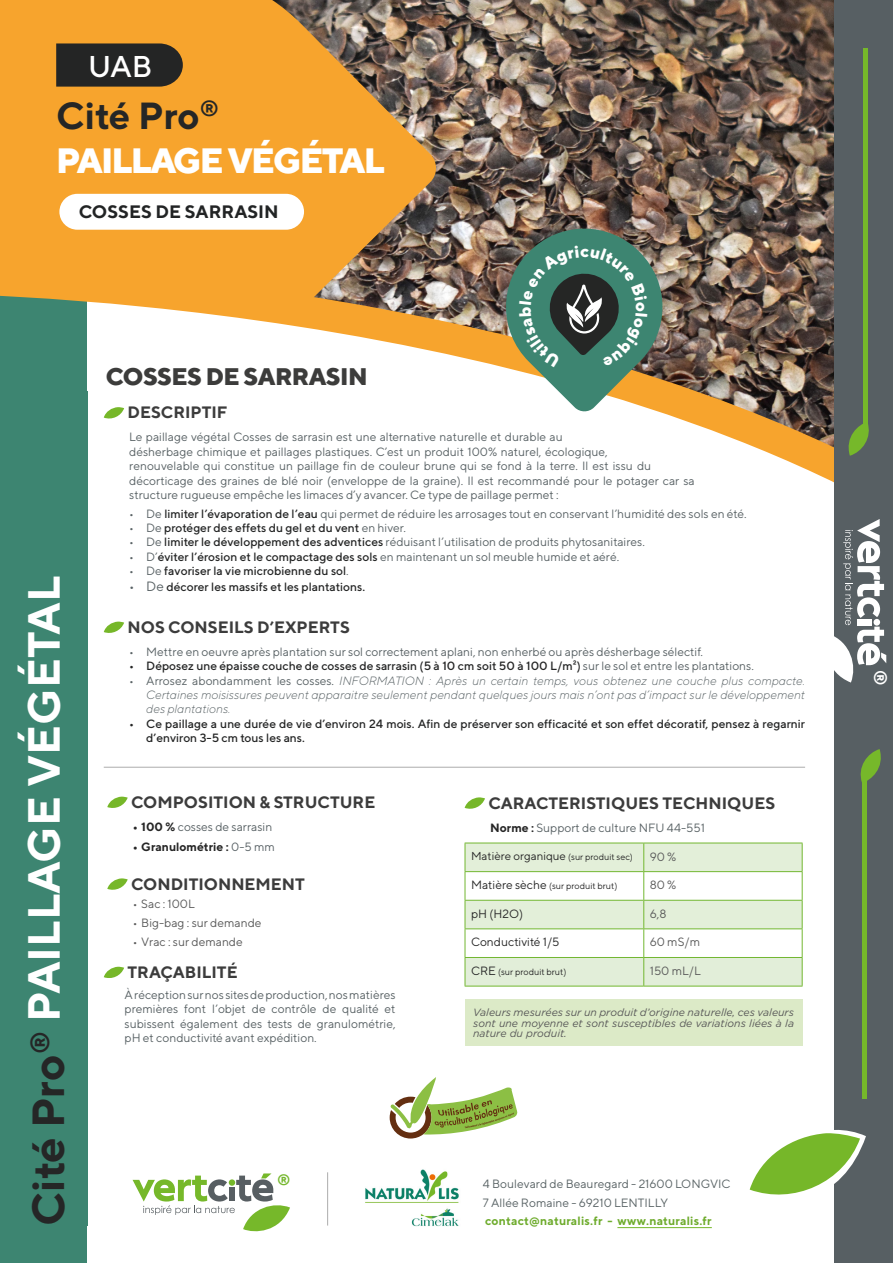
<style>
.page{position:relative;width:893px;height:1263px;background:#fff}
.page>*{position:absolute;margin:0;border:0;box-sizing:border-box;transform-origin:0 0}
.t1{font:700 45px "TT Norms";color:#fff}
.t2{font:700 37.8px "TT Norms";color:#252626}
.t3{font:800 35.25px "TT Norms";letter-spacing:-.05em;color:#fff}
.t4{font:500 30px "TT Norms";color:#fff}
.t5{font:800 24px "TT Norms";letter-spacing:-.02em;color:#3c3c3b}
.t6{font:700 18px "TT Norms";color:#222425}
.t7{font:700 16.5px "TT Norms";color:#3c3c3c}
.t8{font:700 15.15px "TT Norms";color:#75b72e}
.t9{font:12px/14.4px "TT Norms";color:#586164;text-align:justify}
.t10{font:500 12px/14.4px "TT Norms";color:#242525}
.t11{font:italic 300 12px/14.4px "TT Norms";color:#586164;text-align:justify}
.t12{font:12px "TT Norms";color:#595959}
.t13{font:12px/18.6px "TT Norms";color:#586264}
.t14{font:700 12px "TT Norms";letter-spacing:.015em;color:#6fac2e}
.t15{font:12px "TT Norms";color:#262626}
.t16{font:700 12px "TT Norms";color:#262626}
.t17{font:11.55px "TT Norms";color:#262626}
.t18{font:italic 10.5px/10.5px "Gotham";color:#595959;text-align:justify}
.t19{font:9px "TT Norms";color:#262626}
.s1{color:#252626}
.s2{font-weight:500;color:#242525}
.s3{font-weight:400;color:#586164}
.s4{font-weight:400;font-size:13.5px;color:#586164}
.s5{font-weight:400;font-style:normal}
.s6{font-weight:700;color:#262626}
.s7{font-weight:400;color:#586165}
.s8{font-size:9px}
.s9{font-size:12px}
</style>
<div class="page">
<img style="left:438px;top:0;width:396px;height:246px">
<svg style="left:86px;top:0;width:352px;height:246px;background:#dc9737"></svg>
<div style="left:0;top:279px;width:86px;height:984px;background:#3d8571"></div>
<div style="left:0;top:0;width:86px;height:286px;background:#f7a42d"></div>
<svg style="left:0;top:246px;width:834px;height:350px"></svg>
<div style="left:834px;top:0;width:59px;height:1263px;background:#575f63"></div>
<div style="left:862px;top:780px;width:5px;height:318px;background:#76b82a"></div>
<svg style="left:860px;top:749px;width:21px;height:33px"></svg>
<div style="left:863px;top:48px;width:5px;height:377px;background:#76b82a"></div>
<svg style="left:848px;top:424px;width:21px;height:32px"></svg>
<svg style="left:750px;top:1129px;width:116px;height:66px"></svg>
<div style="left:0;top:391px;width:87px;height:835px;background:#3d8571"></div>
<div style="left:59px;top:194px;width:245px;height:36px;background:#fff;border-radius:18px"></div>
<svg style="left:56px;top:43px;width:127px;height:44px;background:#302c25"></svg>
<svg style="left:107px;top:878px;width:21px;height:12px"></svg>
<svg style="left:390px;top:1077px;width:128px;height:61px"></svg>
<hr style="left:104px;top:767px;width:701px;height:1px;background:#acacac">
<svg style="left:107px;top:797px;width:21px;height:11px"></svg>
<svg style="left:465px;top:797px;width:20px;height:12px"></svg>
<div style="left:465px;top:999px;width:337px;height:47px;background:#dceac7"></div>
<hr style="left:465px;top:986px;width:179px;height:1px;background:#73b731">
<hr style="left:644px;top:986px;width:158px;height:1px;background:#73b731">
<svg style="left:465px;top:843px;width:338px;height:143px"></svg>
<svg style="left:104px;top:407px;width:20px;height:11px"></svg>
<svg style="left:104px;top:621px;width:20px;height:12px"></svg>
<svg style="left:104px;top:967px;width:20px;height:11px"></svg>
<hr style="left:327px;top:1172px;width:1px;height:53px;background:#acacac">
<svg style="left:133px;top:1173px;width:157px;height:59px"></svg>
<hr style="left:617px;top:1227px;width:95px;height:1px;background:#76b82a">
<img style="left:365px;top:1169px;width:94px;height:58px">
<svg style="left:498px;top:221px;width:172px;height:192px;background:#6c8670"></svg>
<svg style="left:824px;top:519px;width:63px;height:164px"></svg>
<h3 class="t4" style="left:88px;top:48px;width:66px">UAB</h3>
<h2 class="t2" style="left:56px;top:92px;width:164px">Cité Pro<sup>®</sup></h2>
<h3 class="t3" style="left:56px;top:138px;width:330px">PAILLAGE VÉGÉTAL</h3>
<h3 class="t6" style="left:79px;top:200px;width:201px">COSSES DE SARRASIN</h3>
<h1 class="t1" style="left:16px;top:1226px;width:652px;rotate:-90deg"><span class="s1">Cité Pro</span><sup>®</sup> PAILLAGE VÉGÉTAL</h1>
<h3 class="t5" style="left:106px;top:361px;width:263px">COSSES DE SARRASIN</h3>
<h3 class="t7" style="left:128px;top:402px;width:102px">DESCRIPTIF</h3>
<p class="t9" style="left:129px;top:430px;width:567px;text-align:left">Le paillage végétal Cosses de sarrasin est une alternative naturelle et durable au<br>désherbage chimique et paillages plastiques. C’est un produit 100% naturel, écologique,<br>renouvelable qui constitue un paillage fin de couleur brune qui se fond à la terre. Il est issu du décorticage des graines de blé noir (enveloppe de la graine). Il est recommandé pour le potager car sa structure rugueuse empêche les limaces d’y avancer. Ce type de paillage permet :</p>
<p class="t9" style="left:129px;top:506px;width:619px">• De <span class="s2">limiter l’évaporation de l’eau</span> qui permet de réduire les arrosages tout en conservant l’humidité des sols en été.</p>
<p class="t10" style="left:129px;top:520px;width:278px"><span class="s3">• De</span> protéger des effets du gel et du vent <span class="s3">en hiver.</span></p>
<p class="t9" style="left:129px;top:535px;width:517px">• De <span class="s2">limiter le développement des adventices</span> réduisant l’utilisation de produits phytosanitaires.</p>
<p class="t9" style="left:129px;top:549px;width:491px">• D’<span class="s2">éviter l’érosion et le compactage des sols</span> en maintenant un sol meuble humide et aéré.</p>
<p class="t10" style="left:129px;top:563px;width:221px"><span class="s3">• De</span> favoriser la vie microbienne du sol<span class="s3">.</span></p>
<p class="t10" style="left:129px;top:580px;width:237px"><span class="s4">• De</span> décorer les massifs et les plantations.</p>
<h3 class="t7" style="left:128px;top:617px;width:224px">NOS CONSEILS D’EXPERTS</h3>
<p class="t9" style="left:129px;top:644px;width:575px">• Mettre en oeuvre après plantation sur sol correctement aplani, non enherbé ou après désherbage sélectif.</p>
<p class="t10" style="left:129px;top:658px;width:626px">• Déposez une épaisse couche de cosses de sarrasin (5 à 10 cm soit 50 à 100 L/m²) <span class="s3">sur le sol et entre les plantations.</span></p>
<p class="t11" style="left:146px;top:673px;width:660px;text-indent:-17px"><span class="s5">• Arrosez abondamment les cosses.</span> INFORMATION : Après un certain temps, vous obtenez une couche plus compacte.<br>Certaines moisissures peuvent apparaitre seulement pendant quelques jours mais n’ont pas d’impact sur le développement des plantations.</p>
<p class="t10" style="left:146px;top:716px;width:660px;text-indent:-17px">• Ce paillage a une durée de vie d’environ 24 mois. Afin de préserver son efficacité et son effet décoratif, pensez à regarnir d’environ 3-5 cm tous les ans.</p>
<h3 class="t7" style="left:131px;top:792px;width:246px">COMPOSITION &amp; STRUCTURE</h3>
<p class="t9" style="left:133px;top:819px;width:141px"><span class="s6">• 100 %</span> cosses de sarrasin</p>
<p class="t16" style="left:133px;top:839px;width:144px">• Granulométrie : <span class="s7">0-5 mm</span></p>
<h3 class="t7" style="left:131px;top:873px;width:175px">CONDITIONNEMENT</h3>
<p class="t12" style="left:133px;top:897px;width:64px">• Sac : 100L</p>
<p class="t12" style="left:133px;top:915px;width:130px">• Big-bag : sur demande</p>
<p class="t12" style="left:133px;top:934px;width:112px">• Vrac : sur demande</p>
<h3 class="t7" style="left:128px;top:962px;width:112px">TRAÇABILITÉ</h3>
<p class="t9" style="left:125px;top:987px;width:273px">À réception sur nos sites de production, nos matières premières font l’objet de contrôle de qualité et subissent également des tests de granulométrie, pH et conductivité avant expédition.</p>
<p class="t8" style="left:277px;top:1170px;width:15px">®</p>
<h3 class="t7" style="left:488px;top:792px;width:288px">CARACTERISTIQUES TECHNIQUES</h3>
<p class="t9" style="left:490px;top:820px;width:216px"><span class="s6">Norme :</span> Support de culture NFU 44-551</p>
<p class="t17" style="left:471px;top:849px;width:163px">Matière organique <span class="s8">(sur produit sec)</span></p>
<p class="t12" style="left:650px;top:849px;width:28px">90 %</p>
<p class="t19" style="left:471px;top:880px;width:148px"><span class="s9">Matière sèche</span> (sur produit brut)</p>
<p class="t12" style="left:650px;top:877px;width:28px">80 %</p>
<p class="t15" style="left:471px;top:906px;width:54px">pH (H2O)</p>
<p class="t12" style="left:650px;top:906px;width:18px">6,8</p>
<p class="t15" style="left:471px;top:935px;width:90px">Conductivité 1/5</p>
<p class="t12" style="left:650px;top:935px;width:52px">60 mS/m</p>
<p class="t19" style="left:471px;top:966px;width:97px"><span class="s9">CRE</span> (sur produit brut)</p>
<p class="t12" style="left:650px;top:963px;width:53px">150 mL/L</p>
<p class="t18" style="left:473px;top:1007px;width:322px">Valeurs mesurées sur un produit d’origine naturelle, ces valeurs sont une moyenne et sont susceptibles de variations liées à la nature du produit.</p>
<p class="t13" style="left:483px;top:1174px;width:249px">4 Boulevard de Beauregard - 21600 LONGVIC<br>7 Allée Romaine - 69210 LENTILLY</p>
<p class="t14" style="left:485px;top:1213px;width:228px">contact@naturalis.fr - www.naturalis.fr</p>
</div>
